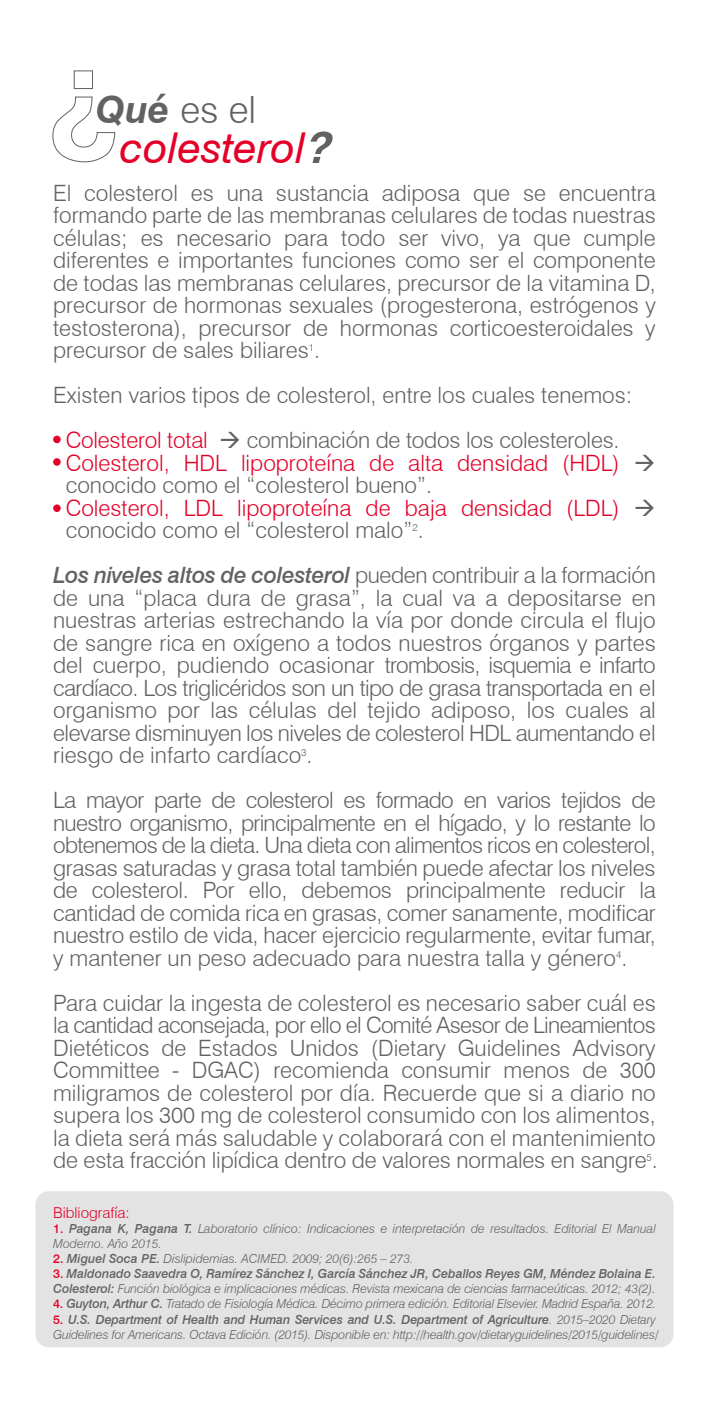
<style>
.page{position:relative;width:709px;height:1418px;background:#fff}
.page>*{position:absolute;margin:0;border:0;box-sizing:border-box;transform-origin:0 0}
.t1{font:italic 42.5px "Swiss 721 BT";color:#e40028}
.t2{font:300 37.5px "Swiss 721 BT";color:#626261}
.t3{font:300 22.5px/22.5px "Swiss 721 BT";color:#626261;text-align:justify}
.t4{font:300 22.5px/22.5px "Swiss 721 BT";color:#e40028}
.t5{font:300 15px "Swiss 721 BT";color:#e40028}
.t6{font:italic 300 12.5px/15px "Swiss 721 BT";letter-spacing:-.01em;color:#626261}
.t7{font:italic 500 12.5px/15px "Swiss 721 BT";color:#626261}
.t8{font:300 10px "Swiss 721 BT";color:#626261}
.s1{font-weight:700;font-style:italic}
.s2{color:#e40028}
.s3{color:#626261}
.s4{font-weight:500;font-style:italic}
.s5{font-weight:500;font-style:normal;color:#e40028}
.s6{font-weight:500}
.s7{font-style:normal;color:#e40028}
.s8{font-weight:300}
</style>
<div class="page">
<svg style="left:310px;top:131px;width:23px;height:32px"></svg>
<svg style="left:52px;top:70px;width:64px;height:93px"></svg>
<div style="left:35px;top:1191px;width:638px;height:156px;background:#e3e3e3;border-radius:13px"></div>
<div style="left:53px;top:435px;width:8px;height:8px;background:#e40028;border-radius:50%"></div>
<div style="left:53px;top:504px;width:8px;height:8px;background:#e40028;border-radius:50%"></div>
<div style="left:53px;top:458px;width:8px;height:8px;background:#e40028;border-radius:50%"></div>
<h2 class="t2" style="left:96px;top:87px;width:162px"><span class="s1">Qué</span> es el</h2>
<h1 class="t1" style="left:120px;top:122px;width:187px">colesterol</h1>
<p class="t3" style="left:53px;top:181px;width:604px">El colesterol es una sustancia adiposa que se encuentra formando parte de las membranas celulares de todas nuestras células; es necesario para todo ser vivo, ya que cumple diferentes e importantes funciones como ser el componente de todas las membranas celulares, precursor de la vitamina D, precursor de hormonas sexuales (progesterona, estrógenos y testosterona), precursor de hormonas corticoesteroidales y precursor de sales biliares .</p>
<p class="t8" style="left:309px;top:341px;width:7px">1</p>
<p class="t3" style="left:53px;top:372px;width:580px;line-height:45px;text-align:center">Existen varios tipos de colesterol, entre los cuales tenemos:<br><span class="s2">Colesterol total</span> → combinación de todos los colesteroles.</p>
<p class="t4" style="left:66px;top:451px;width:591px">Colesterol, HDL lipoproteína de alta densidad (HDL) <span class="s3">→ conocido como el “colesterol bueno”.<br></span>Colesterol, LDL lipoproteína de baja densidad (LDL) <span class="s3">→ conocido como el “colesterol malo” .</span></p>
<p class="t8" style="left:412px;top:521px;width:7px">2</p>
<p class="t3" style="left:53px;top:563px;width:604px"><span class="s4">Los niveles altos de colesterol</span> pueden contribuir a la formación de una “placa dura de grasa”, la cual va a depositarse en nuestras arterias estrechando la vía por donde circula el flujo de sangre rica en oxígeno a todos nuestros órganos y partes del cuerpo, pudiendo ocasionar trombosis, isquemia e infarto cardíaco. Los triglicéridos son un tipo de grasa transportada en el organismo por las células del tejido adiposo, los cuales al elevarse disminuyen los niveles de colesterol HDL aumentando el riesgo de infarto cardíaco .</p>
<p class="t8" style="left:301px;top:746px;width:7px">3</p>
<p class="t3" style="left:53px;top:788px;width:604px">La mayor parte de colesterol es formado en varios tejidos de nuestro organismo, principalmente en el hígado, y lo restante lo obtenemos de la dieta. Una dieta con alimentos ricos en colesterol, grasas saturadas y grasa total también puede afectar los niveles de colesterol. Por ello, debemos principalmente reducir la cantidad de comida rica en grasas, comer sanamente, modificar nuestro estilo de vida, hacer ejercicio regularmente, evitar fumar, y mantener un peso adecuado para nuestra talla y género .</p>
<p class="t8" style="left:616px;top:948px;width:7px">4</p>
<p class="t3" style="left:53px;top:991px;width:606px">Para cuidar la ingesta de colesterol es necesario saber cuál es la cantidad aconsejada, por ello el Comité Asesor de Lineamientos Dietéticos de Estados Unidos (Dietary Guidelines Advisory Committee - DGAC) recomienda consumir menos de 300 miligramos de colesterol por día. Recuerde que si a diario no supera los 300 mg de colesterol consumido con los alimentos, la dieta será más saludable y colaborará con el mantenimiento de esta fracción lipídica dentro de valores normales en sangre .</p>
<p class="t8" style="left:646px;top:1151px;width:7px">5</p>
<p class="t5" style="left:53px;top:1203px;width:78px">Bibliografía:</p>
<p class="t6" style="left:53px;top:1221px;width:604px"><span class="s5">1.</span> <span class="s6">Pagana K, Pagana T.</span> Laboratorio clínico: Indicaciones e interpretación de resultados. Editorial El Manual<br>Moderno. Año 2015.</p>
<p class="t6" style="left:53px;top:1251px;width:362px"><span class="s5">2.</span> <span class="s6">Miguel Soca PE.</span> Dislipidemias. ACIMED. 2009; 20(6):265 – 273.</p>
<p class="t7" style="left:53px;top:1266px;width:604px"><span class="s7">3.</span> Maldonado Saavedra O, Ramírez Sánchez I, García Sánchez JR, Ceballos Reyes GM, Méndez Bolaina E.<br>Colesterol: <span class="s8">Función biológica e implicaciones médicas. Revista mexicana de ciencias farmaceúticas. 2012; 43(2).</span></p>
<p class="t6" style="left:53px;top:1296px;width:604px"><span class="s5">4.</span> <span class="s6">Guyton, Arthur C.</span> Tratado de Fisiología Médica. Décimo primera edición. Editorial Elsevier. Madrid España. 2012.</p>
<p class="t6" style="left:53px;top:1311px;width:607px"><span class="s5">5.</span> <span class="s6">U.S. Department of Health and Human Services and U.S. Department of Agriculture</span>. 2015–2020 Dietary<br>Guidelines for Americans. Octava Edición. (2015). Disponible en: http://health.gov/dietaryguidelines/2015/guidelines/</p>
</div>
